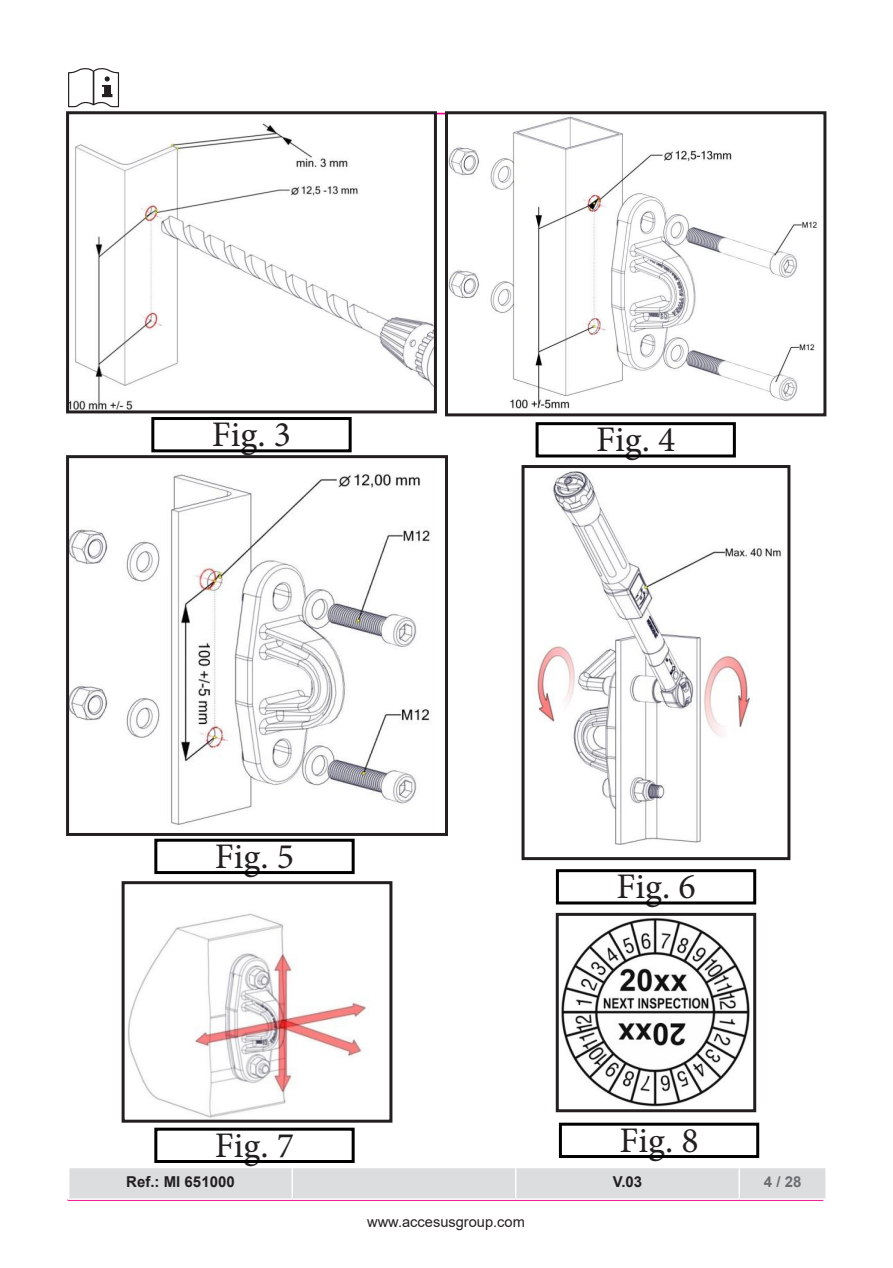
<style>
.page{position:relative;width:893px;height:1268px;background:#fff}
.page>*{position:absolute;margin:0;border:0;box-sizing:border-box;transform-origin:0 0}
.t1{font:36px "Minion Pro";color:#231f20}
.TABLA_9_5_pts_lato_r{font:700 15px "Arial";color:#231f20}
.Texto_pie_de_pagina{font:700 15px "Arial";color:#6c6d70}
.t2{font:14.7px "Arial";color:#231f20}
</style>
<div class="page">
<hr style="left:68px;top:1198px;width:755px;height:2px;background:#ed028c">
<svg style="left:68px;top:68px;width:51px;height:39px"></svg>
<hr style="left:69px;top:113px;width:755px;height:1px;background:#ed028c">
<div style="left:69px;top:1168px;width:756px;height:30px;background:#dcdddf"></div>
<hr style="left:292px;top:1167px;width:1px;height:31px;background:#fff">
<hr style="left:515px;top:1167px;width:1px;height:31px;background:#fff">
<hr style="left:738px;top:1167px;width:2px;height:31px;background:#fff">
<hr style="left:68px;top:1198px;width:224px;height:1px;background:#fff">
<hr style="left:292px;top:1198px;width:224px;height:1px;background:#fff">
<hr style="left:516px;top:1198px;width:223px;height:1px;background:#fff">
<hr style="left:739px;top:1198px;width:88px;height:1px;background:#fff">
<img style="left:70px;top:123px;width:363px;height:286px">
<div style="left:66px;top:111px;width:371px;height:302px;border:3px solid #231f20"></div>
<img style="left:70px;top:473px;width:361px;height:352px">
<div style="left:66px;top:455px;width:382px;height:380px;border:3px solid #231f20"></div>
<img style="left:449px;top:116px;width:368px;height:293px">
<div style="left:445px;top:111px;width:381px;height:305px;border:3px solid #231f20"></div>
<img style="left:536px;top:471px;width:247px;height:374px">
<div style="left:521px;top:465px;width:269px;height:395px;border:3px solid #231f20"></div>
<img style="left:128px;top:913px;width:238px;height:205px">
<div style="left:122px;top:881px;width:270px;height:241px;border:3px solid #231f20"></div>
<img style="left:561px;top:918px;width:189px;height:189px">
<div style="left:556px;top:912px;width:200px;height:199px;border:3px solid #231f20"></div>
<div style="left:151px;top:417px;width:201px;height:35px;border:3px solid #000"></div>
<div style="left:536px;top:422px;width:200px;height:35px;border:3px solid #000"></div>
<div style="left:154px;top:838px;width:201px;height:35px;border:3px solid #000"></div>
<div style="left:556px;top:869px;width:200px;height:35px;border:3px solid #000"></div>
<div style="left:154px;top:1127px;width:201px;height:35px;border:3px solid #000"></div>
<div style="left:559px;top:1122px;width:200px;height:35px;border:3px solid #000"></div>
<p class="t1" style="left:212px;top:410px;width:81px">Fig. 3</p>
<p class="t1" style="left:596px;top:415px;width:81px">Fig. 4</p>
<p class="t1" style="left:215px;top:832px;width:81px">Fig. 5</p>
<p class="t1" style="left:616px;top:862px;width:81px">Fig. 6</p>
<p class="t1" style="left:215px;top:1120px;width:81px">Fig. 7</p>
<p class="t1" style="left:619px;top:1115px;width:81px">Fig. 8</p>
<p class="TABLA_9_5_pts_lato_r" style="left:126px;top:1170px;width:110px">Ref.: MI 651000</p>
<p class="TABLA_9_5_pts_lato_r" style="left:613px;top:1170px;width:31px">V.03</p>
<p class="Texto_pie_de_pagina" style="left:764px;top:1170px;width:39px">4 / 28</p>
<p class="t2" style="left:367px;top:1211px;width:159px">www.accesusgroup.com</p>
</div>
